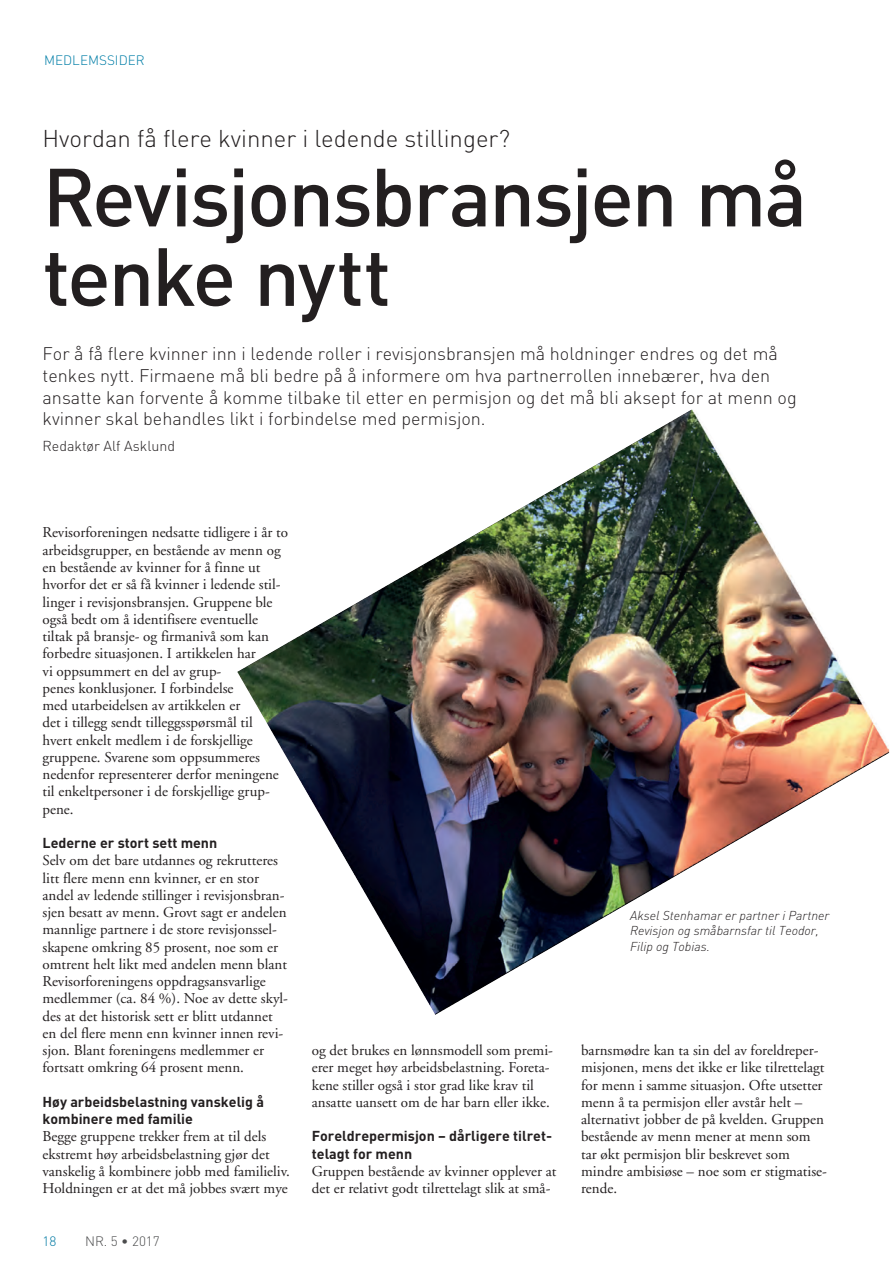
<style>
.page{position:relative;width:893px;height:1263px;background:#fff}
.page>*{position:absolute;margin:0;border:0;box-sizing:border-box;transform-origin:0 0}
.t1{font:500 81px/79.5px "DIN";letter-spacing:-.03em;color:#231f20}
.t2{font:300 24px "DIN";color:#231f20}
.t3{font:300 18px/21.6px "DIN";color:#231f20}
.t4{font:15px/17.2px "Adobe Garamond";color:#231f20}
.t5{font:700 14.25px/17.2px "DIN";color:#231f20}
.t6{font:300 14.25px "DIN";color:#231f20}
.t7{font:300 13.5px "DIN";color:#007ea7}
.t8{font:300 13.5px "DIN";color:#4b4c4d}
.t9{font:300 13.5px "DIN";color:#0079a3}
.t10{font:italic 300 12.75px/15.8px "DIN";color:#231f20}
</style>
<div class="page">
<img style="left:237px;top:410px;width:652px;height:605px">
<p class="t7" style="left:44px;top:52px;width:102px">MEDLEMSSIDER</p>
<h2 class="t2" style="left:43px;top:123px;width:469px">Hvordan få flere kvinner i ledende stillinger?</h2>
<h1 class="t1" style="left:43px;top:155px;width:766px">Revisjonsbransjen må tenke nytt</h1>
<p class="t3" style="left:43px;top:343px;width:756px">For å få flere kvinner inn i ledende roller i revisjonsbransjen må holdninger endres og det må tenkes nytt. Firmaene må bli bedre på å informere om hva partnerrollen innebærer, hva den ansatte kan forvente å komme tilbake til etter en permisjon og det må bli aksept for at menn og kvinner skal behandles likt i forbindelse med permisjon.</p>
<p class="t6" style="left:43px;top:437px;width:134px">Redaktør Alf Asklund</p>
<p class="t4" style="left:43px;top:524px;width:247px">Revisorforeningen nedsatte tidligere i år to arbeidsgrupper, en bestående av menn og en bestående av kvinner for å finne ut hvorfor det er så få kvinner i ledende stil&shy;linger i revisjonsbransjen. Gruppene ble også bedt om å identifisere eventuelle tiltak på bransje- og firmanivå som kan forbedre situasjonen. I artikkelen har<br>vi oppsummert en del av grup-<br>penes konklusjoner. I forbindelse<br>med utarbeidelsen av artikkelen er<br>det i tillegg sendt tilleggsspørsmål til<br>hvert enkelt medlem i de forskjellige gruppene. Svarene som oppsummeres nedenfor representerer derfor meningene til enkeltpersoner i de forskjellige grup&shy;pene.</p>
<p class="t5" style="left:43px;top:834px;width:176px">Lederne er stort sett menn</p>
<p class="t4" style="left:43px;top:852px;width:247px">Selv om det bare utdannes og rekrutteres litt flere menn enn kvinner, er en stor andel av ledende stillinger i revisjonsbran&shy;sjen besatt av menn. Grovt sagt er andelen mannlige partnere i de store revisjonssel&shy;skapene omkring 85 prosent, noe som er omtrent helt likt med andelen menn blant Revisorforeningens oppdragsansvarlige medlemmer (ca. 84 %). Noe av dette skyl&shy;des at det historisk sett er blitt utdannet en del flere menn enn kvinner innen revi&shy;sjon. Blant foreningens medlemmer er fortsatt omkring 64 prosent menn.</p>
<p class="t5" style="left:43px;top:1092px;width:223px">Høy arbeidsbelastning vanskelig å kombinere med familie</p>
<p class="t4" style="left:43px;top:1128px;width:249px">Begge gruppene trekker frem at til dels ekstremt høy arbeidsbelastning gjør det vanskelig å kombinere jobb med familieliv.<br>Holdningen er at det må jobbes svært mye</p>
<p class="t9" style="left:43px;top:1232px;width:16px">18</p>
<p class="t8" style="left:85px;top:1232px;width:76px">NR. 5 • 2017</p>
<p class="t4" style="left:312px;top:1042px;width:243px">og det brukes en lønnsmodell som premi&shy;erer meget høy arbeidsbelastning. Foreta&shy;kene stiller også i stor grad like krav til ansatte uansett om de har barn eller ikke.</p>
<p class="t5" style="left:312px;top:1127px;width:242px">Foreldrepermisjon – dårligere tilret&shy;telagt for menn</p>
<p class="t4" style="left:312px;top:1163px;width:246px">Gruppen bestående av kvinner opplever at det er relativt godt tilrettelagt slik at små-</p>
<p class="t10" style="left:630px;top:907px;width:201px">Aksel Stenhamar er partner i Partner<br>Revisjon og småbarnsfar til Teodor,<br>Filip og Tobias.</p>
<p class="t4" style="left:581px;top:1042px;width:247px">barnsmødre kan ta sin del av foreldreper&shy;misjonen, mens det ikke er like tilrettelagt for menn i samme situasjon. Ofte utsetter menn å ta permisjon eller avstår helt – alternativt jobber de på kvelden. Gruppen bestående av menn mener at menn som tar økt permisjon blir beskrevet som mindre ambisiøse – noe som er stigmatise&shy;rende.</p>
</div>
